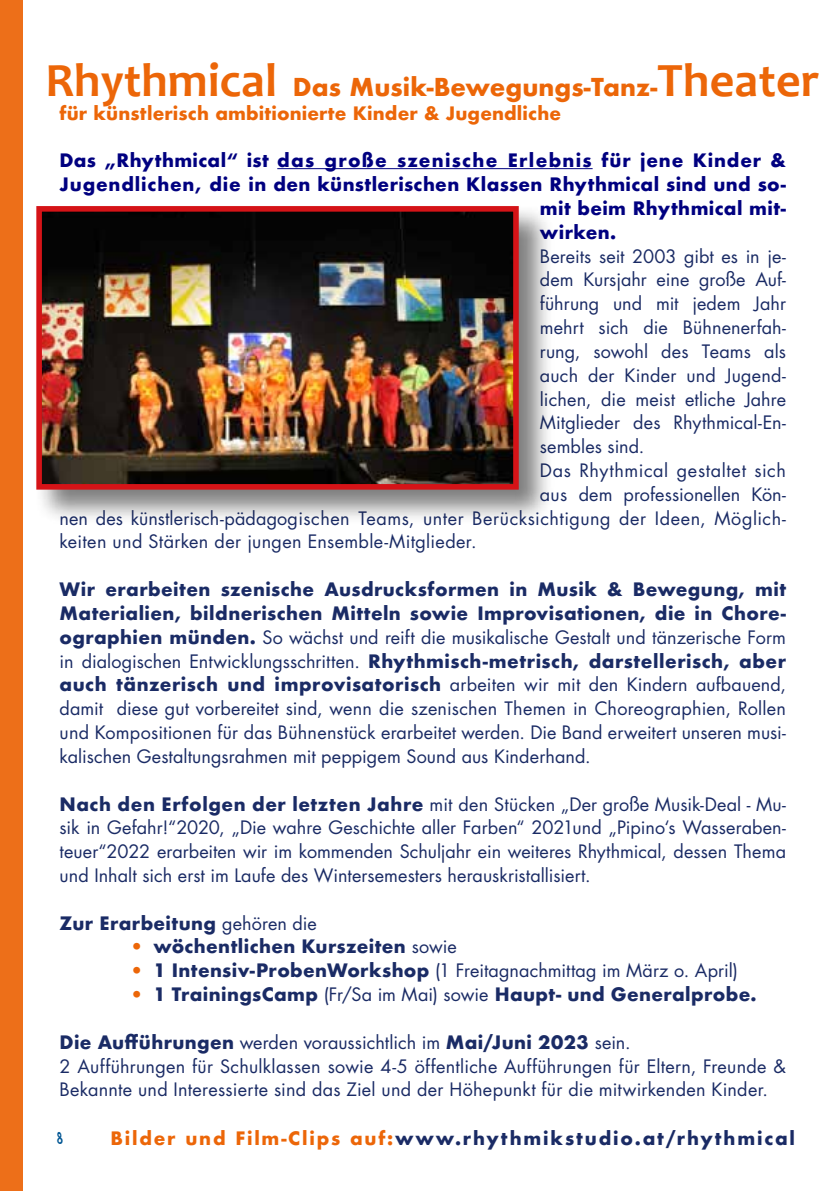
<style>
.page{position:relative;width:840px;height:1191px;background:#fff}
.page>*{position:absolute;margin:0;border:0;box-sizing:border-box;transform-origin:0 0}
.t1{font:700 24px "Futura";letter-spacing:.005em;color:#ec6608}
.t2{font:18px/23.8px "Futura";letter-spacing:.01em;color:#1a2b65;text-align:justify}
.t3{font:700 18px "Futura";letter-spacing:.025em;color:#1a2b65}
.t4{font:700 18px "Futura";letter-spacing:.025em;color:#000080}
.t5{font:700 18px "Futura";letter-spacing:.05em;color:#000080}
.t6{font:700 18px "Futura";letter-spacing:.1em;color:#1a2b65}
.t7{font:700 18px "Futura";letter-spacing:.005em;color:#ec6608}
.t8{font:18px "Futura";letter-spacing:.035em;color:#1a2b65}
.t9{font:18px "Inkpen 2 Script";color:#005693}
.s1{font-family:"Candara";font-size:48px}
.s2{font-weight:700}
.s3{font-weight:400}
.s4{font-weight:400;color:#ec6608}
.s5{color:#ec6608}
</style>
<div class="page">
<div style="left:0;top:0;width:23px;height:1191px;background:#ed6f19"></div>
<hr style="left:277px;top:168px;width:315px;height:1px;background:#000080">
<div style="left:34px;top:204px;width:520px;height:321px;background:#000;opacity:.5"></div>
<img style="left:43px;top:213px;width:468px;height:269px">
<div style="left:36px;top:206px;width:482px;height:283px;border:6px solid #d51317"></div>
<h1 class="t1" style="left:45px;top:69px;width:775px"><span class="s1">Rhythmical</span> Das Musik-Bewegungs-Tanz-<span class="s1">Theater</span></h1>
<p class="t7" style="left:60px;top:100px;width:503px">für künstlerisch ambitionierte Kinder &amp; Jugendliche</p>
<p class="t5" style="left:60px;top:147px;width:727px">Das „Rhythmical“ ist das große szenische Erlebnis für jene Kinder &amp;</p>
<p class="t4" style="left:60px;top:171px;width:727px">Jugendlichen, die in den künstlerischen Klassen Rhythmical sind und so-</p>
<p class="t4" style="left:539px;top:195px;width:247px">mit beim Rhythmical mit-</p>
<p class="t4" style="left:539px;top:219px;width:78px">wirken.</p>
<p class="t2" style="left:539px;top:244px;width:247px">Bereits seit 2003 gibt es in je-</p>
<p class="t2" style="left:539px;top:268px;width:247px">dem Kursjahr eine große Auf-</p>
<p class="t2" style="left:539px;top:291px;width:247px">führung und mit jedem Jahr</p>
<p class="t2" style="left:539px;top:315px;width:247px">mehrt sich die Bühnenerfah-</p>
<p class="t2" style="left:539px;top:339px;width:247px">rung, sowohl des Teams als</p>
<p class="t2" style="left:539px;top:363px;width:247px">auch der Kinder und Jugend-</p>
<p class="t2" style="left:539px;top:387px;width:247px">lichen, die meist etliche Jahre</p>
<p class="t2" style="left:539px;top:410px;width:247px">Mitglieder des Rhythmical-En-</p>
<p class="t2" style="left:539px;top:434px;width:106px">sembles sind.</p>
<p class="t8" style="left:539px;top:458px;width:247px">Das Rhythmical gestaltet sich</p>
<p class="t2" style="left:539px;top:482px;width:247px">aus dem professionellen Kön-</p>
<p class="t2" style="left:60px;top:506px;width:727px">nen des künstlerisch-pädagogischen Teams, unter Berücksichtigung der Ideen, Möglich-</p>
<p class="t2" style="left:60px;top:530px;width:418px">keiten und Stärken der jungen Ensemble-Mitglieder.</p>
<p class="t2" style="left:60px;top:577px;width:727px"><span class="s2">Wir erarbeiten szenische Ausdrucksformen in Musik &amp; Bewegung, mit Materialien, bildnerischen Mitteln sowie Improvisationen, die in Chore&shy;ographien münden.</span> So wächst und reift die musikalische Gestalt und tänzerische Form in dialogischen Entwicklungsschritten. <span class="s2">Rhythmisch-metrisch, darstellerisch, aber auch tänzerisch und improvisatorisch</span> arbeiten wir mit den Kindern aufbauend, damit diese gut vorbereitet sind, wenn die szenischen Themen in Choreographien, Rollen und Kompositionen für das Bühnenstück erarbeitet werden. Die Band erweitert unseren musi&shy;kalischen Gestaltungsrahmen mit peppigem Sound aus Kinderhand.</p>
<p class="t2" style="left:60px;top:791px;width:727px"><span class="s2">Nach den Erfolgen der letzten Jahre</span> mit den Stücken „Der große Musik-Deal - Mu&shy;sik in Gefahr!“2020, „Die wahre Geschichte aller Farben“ 2021und „Pipino‘s Wasseraben&shy;teuer“2022 erarbeiten wir im kommenden Schuljahr ein weiteres Rhythmical, dessen Thema und Inhalt sich erst im Laufe des Wintersemesters herauskristallisiert.</p>
<p class="t3" style="left:60px;top:910px;width:259px">Zur Erarbeitung <span class="s3">gehören die</span></p>
<p class="t3" style="left:132px;top:933px;width:326px"><span class="s4">•</span> wöchentlichen Kurszeiten <span class="s3">sowie</span></p>
<p class="t2" style="left:132px;top:958px;width:607px"><span class="s5">•</span> <span class="s2">1 Intensiv-ProbenWorkshop</span> (1 Freitagnachmittag im März o. April)</p>
<p class="t3" style="left:132px;top:981px;width:626px"><span class="s4">•</span> 1 TrainingsCamp <span class="s3">(Fr/Sa im Mai) sowie</span> Haupt- und Generalprobe.</p>
<p class="t2" style="left:59px;top:1030px;width:727px;text-align:left"><span class="s2">Die Aufführungen</span> werden voraussichtlich im <span class="s2">Mai/Juni 2023</span> sein.<br>2 Aufführungen für Schulklassen sowie 4-5 öffentliche Aufführungen für Eltern, Freunde &amp;<br>Bekannte und Interessierte sind das Ziel und der Höhepunkt für die mitwirkenden Kinder.</p>
<p class="t9" style="left:57px;top:1128px;width:8px">8</p>
<p class="t6" style="left:110px;top:1125px;width:685px"><span class="s5">Bilder und Film-Clips auf:</span>www.rhythmikstudio.at/rhythmical</p>
</div>
